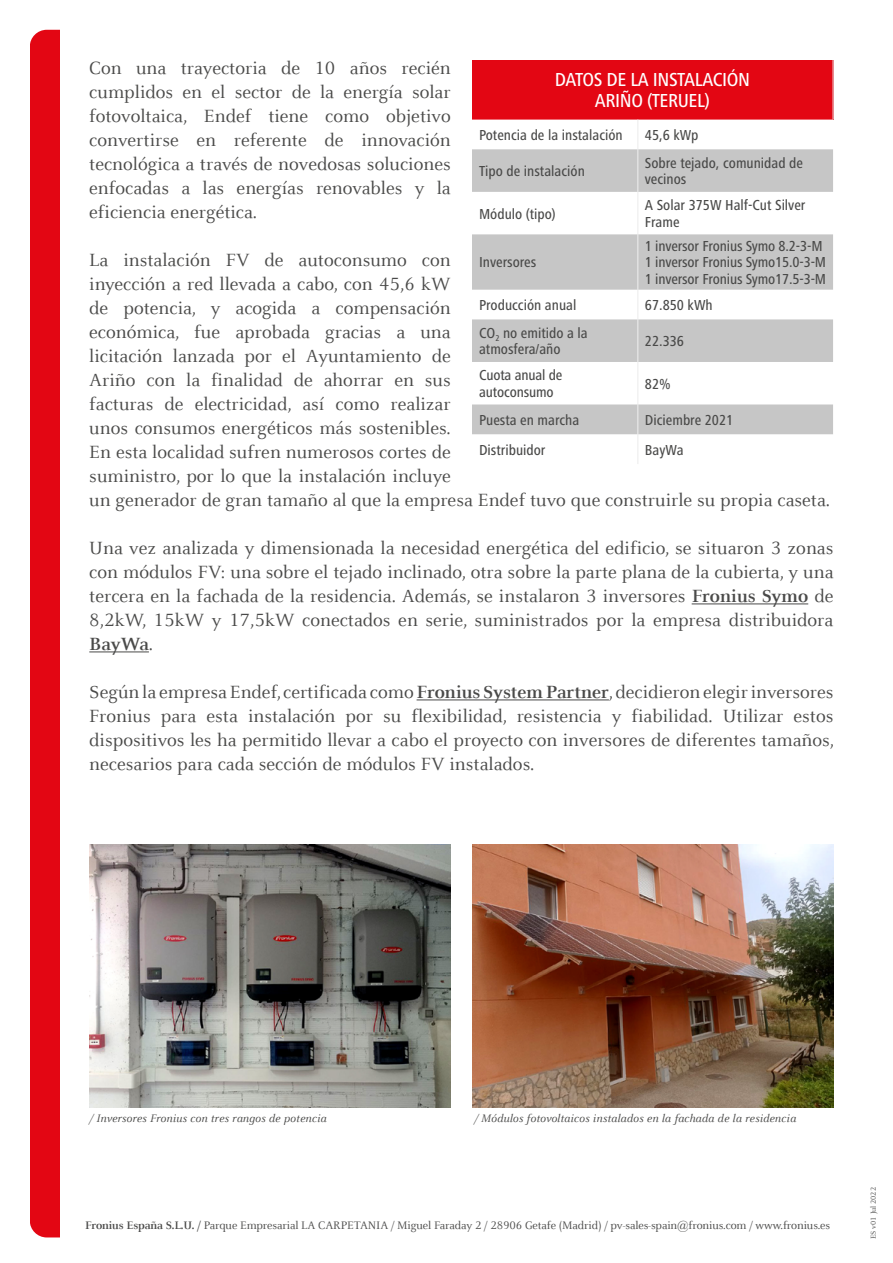
<style>
.page{position:relative;width:893px;height:1263px;background:#fff}
.page>*{position:absolute;margin:0;border:0;box-sizing:border-box;transform-origin:0 0}
.t1{font:19.5px/24px "Celeste Offc Pro";color:#4a4a49;text-align:justify}
.t2{font:500 condensed 19.5px/21.1px "Frutiger Next LTW1 G";letter-spacing:-.02em;color:#fff;text-align:center}
.t3{font:500 condensed 15px/16.5px "Frutiger Next LTW1 G";color:#4a4a49}
.t4{font:12px "Celeste Offc Pro";letter-spacing:-.01em;color:#4a4a49}
.t5{font:italic 12px "Celeste Offc Pro";letter-spacing:.01em;color:#4a4a49}
.t6{font:7.95px "Celeste Offc Pro";color:#4a4a49}
.s1{font-weight:700}
</style>
<div class="page">
<div style="left:30px;top:30px;width:30px;height:1207px;background:#e30613"></div>
<img style="left:89px;top:844px;width:362px;height:263px">
<img style="left:472px;top:844px;width:361px;height:263px">
<hr style="left:692px;top:603px;width:116px;height:1px;background:#4a4a49">
<hr style="left:89px;top:651px;width:60px;height:1px;background:#4a4a49">
<hr style="left:417px;top:699px;width:192px;height:1px;background:#4a4a49">
<div style="left:472px;top:60px;width:361px;height:60px;background:#e30613"></div>
<svg style="left:472px;top:149px;width:361px;height:285px;fill:#c6c6c6"></svg>
<hr style="left:833px;top:60px;width:1px;height:60px;background:#ededed">
<svg style="left:637px;top:120px;width:1px;height:29px"></svg>
<hr style="left:637px;top:149px;width:1px;height:43px;background:#ededed">
<hr style="left:637px;top:192px;width:1px;height:42px;background:#ededed">
<hr style="left:637px;top:234px;width:1px;height:56px;background:#ededed">
<svg style="left:637px;top:290px;width:1px;height:29px"></svg>
<hr style="left:637px;top:319px;width:1px;height:43px;background:#ededed">
<hr style="left:637px;top:362px;width:1px;height:42px;background:#ededed">
<hr style="left:637px;top:404px;width:1px;height:30px;background:#ededed">
<hr style="left:637px;top:434px;width:1px;height:30px;background:#ededed">
<p class="t1" style="left:89px;top:55px;width:363px">Con una trayectoria de 10 años recién cumplidos en el sector de la energía solar fotovoltaica, Endef tiene como objetivo convertirse en referente de innovación tecnológica a través de novedosas soluciones enfocadas a las energías renovables y la eficiencia energética.</p>
<p class="t1" style="left:89px;top:247px;width:742px;text-align:left">La instalación FV de autoconsumo con<br>inyección a red llevada a cabo, con 45,6 kW<br>de potencia, y acogida a compensación<br>económica, fue aprobada gracias a una<br>licitación lanzada por el Ayuntamiento de<br>Ariño con la finalidad de ahorrar en sus<br>facturas de electricidad, así como realizar<br>unos consumos energéticos más sostenibles.<br>En esta localidad sufren numerosos cortes de<br>suministro, por lo que la instalación incluye<br>un generador de gran tamaño al que la empresa Endef tuvo que construirle su propia caseta.</p>
<p class="t1" style="left:89px;top:535px;width:746px">Una vez analizada y dimensionada la necesidad energética del edificio, se situaron 3 zonas con módulos FV: una sobre el tejado inclinado, otra sobre la parte plana de la cubierta, y una tercera en la fachada de la residencia. Además, se instalaron 3 inversores <span class="s1">Fronius Symo</span> de 8,2kW, 15kW y 17,5kW conectados en serie, suministrados por la empresa distribuidora <span class="s1">BayWa</span>.</p>
<p class="t1" style="left:89px;top:680px;width:746px">Según la empresa Endef, certificada como <span class="s1">Fronius System Partner</span>, decidieron elegir inversores Fronius para esta instalación por su flexibilidad, resistencia y fiabilidad. Utilizar estos dispositivos les ha permitido llevar a cabo el proyecto con inversores de diferentes tamaños, necesarios para cada sección de módulos FV instalados.</p>
<p class="t2" style="left:555px;top:69px;width:197px">DATOS DE LA INSTALACIÓN<br>ARIÑO (TERUEL)</p>
<p class="t3" style="left:479px;top:127px;width:145px">Potencia de la instalación</p>
<p class="t3" style="left:645px;top:127px;width:55px">45,6 kWp</p>
<p class="t3" style="left:479px;top:163px;width:107px">Tipo de instalación</p>
<p class="t3" style="left:645px;top:155px;width:160px">Sobre tejado, comunidad de vecinos</p>
<p class="t3" style="left:479px;top:205px;width:78px">Módulo (tipo)</p>
<p class="t3" style="left:645px;top:197px;width:162px">A Solar 375W Half-Cut Silver<br>Frame</p>
<p class="t3" style="left:479px;top:254px;width:59px">Inversores</p>
<p class="t3" style="left:645px;top:238px;width:183px">1 inversor Fronius Symo 8.2-3-M<br>1 inversor Fronius Symo15.0-3-M<br>1 inversor Fronius Symo17.5-3-M</p>
<p class="t3" style="left:479px;top:297px;width:99px">Producción anual</p>
<p class="t3" style="left:645px;top:297px;width:69px">67.850 kWh</p>
<p class="t3" style="left:479px;top:325px;width:110px">CO<sub>2</sub> no emitido a la atmosfera/año</p>
<p class="t3" style="left:645px;top:333px;width:41px">22.336</p>
<p class="t3" style="left:479px;top:367px;width:85px">Cuota anual de autoconsumo</p>
<p class="t3" style="left:645px;top:375px;width:27px">82%</p>
<p class="t3" style="left:479px;top:411px;width:102px">Puesta en marcha</p>
<p class="t3" style="left:645px;top:411px;width:90px">Diciembre 2021</p>
<p class="t3" style="left:479px;top:441px;width:68px">Distribuidor</p>
<p class="t3" style="left:645px;top:441px;width:40px">BayWa</p>
<p class="t5" style="left:89px;top:1110px;width:239px">/ Inversores Fronius con tres rangos de potencia</p>
<p class="t5" style="left:474px;top:1110px;width:323px">/ Módulos fotovoltaicos instalados en la fachada de la residencia</p>
<p class="t4" style="left:85px;top:1218px;width:747px"><span class="s1">Fronius España S.L.U. /</span> Parque Empresarial LA CARPETANIA / Miguel Faraday 2 / 28906 Getafe (Madrid) / pv-sales-spain@fronius.com / www.fronius.es</p>
<p class="t6" style="left:869px;top:1239px;width:53px;rotate:-90deg">ES v01 Jul 2022</p>
</div>
